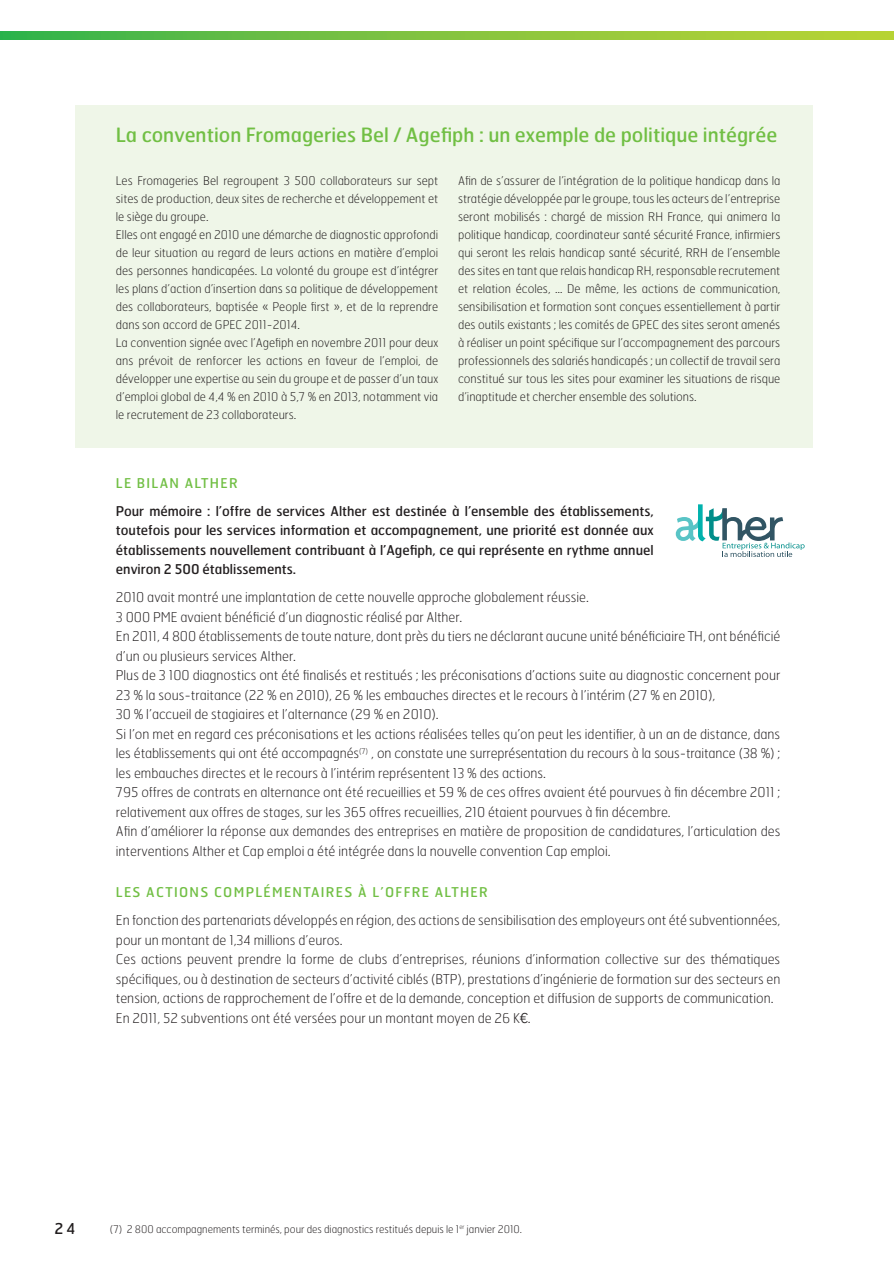
<style>
.page{position:relative;width:894px;height:1264px;background:#fff}
.page>*{position:absolute;margin:0;border:0;box-sizing:border-box;transform-origin:0 0}
.t1{font:19.65px "Hermes";color:#71bf44}
.t2{font:15px "Hermes";color:#231f20}
.t3{font:100 13.5px/19.5px "Hermes";color:#231f20}
.t4{font:13.5px/19.5px "Hermes";color:#231f20;text-align:justify}
.t5{font:13.5px "Hermes";letter-spacing:.1em;color:#71bf44}
.t6{font:100 12px/18px "Hermes";color:#231f20}
.t7{font:100 10.5px "Hermes";color:#231f20}
.s1{font-family:"Congress Sans Light Std";font-weight:400;font-size:15px}
</style>
<div class="page">
<div style="left:75px;top:105px;width:737px;height:342px;background:#eff6e8"></div>
<svg style="left:675px;top:504px;width:129px;height:53px"></svg>
<svg style="left:0;top:32px;width:893px;height:8px;background:#7ec33f"></svg>
<h1 class="t1" style="left:116px;top:128px;width:663px">La convention Fromageries Bel / Agefiph : un exemple de politique intégrée</h1>
<p class="t6" style="left:116px;top:173px;width:324px">Les Fromageries Bel regroupent 3 500 collaborateurs sur sept sites de production, deux sites de recherche et développement et le siège du groupe.<br>Elles ont engagé en 2010 une démarche de diagnostic approfondi de leur situation au regard de leurs actions en matière d’emploi des personnes handicapées. La volonté du groupe est d’intégrer les plans d’action d’insertion dans sa politique de développement des collaborateurs, baptisée « People first », et de la reprendre dans son accord de GPEC 2011-2014.<br>La convention signée avec l’Agefiph en novembre 2011 pour deux ans prévoit de renforcer les actions en faveur de l’emploi, de développer une expertise au sein du groupe et de passer d’un taux d’emploi global de 4,4 % en 2010 à 5,7 % en 2013, notamment via le recrutement de 23 collaborateurs.</p>
<p class="t6" style="left:458px;top:173px;width:324px;text-align:justify">Afin de s’assurer de l’intégration de la politique handicap dans la stratégie développée par le groupe, tous les acteurs de l’entreprise seront mobilisés : chargé de mission RH France, qui animera la politique handicap, coordinateur santé sécurité France, infirmiers qui seront les relais handicap santé sécurité, RRH de l’ensemble des sites en tant que relais handicap RH, responsable recrutement et relation écoles, … De même, les actions de communication, sensibilisation et formation sont conçues essentiellement à partir des outils existants ; les comités de GPEC des sites seront amenés à réaliser un point spécifique sur l’accompagnement des parcours professionnels des salariés handicapés ; un collectif de travail sera constitué sur tous les sites pour examiner les situations de risque d’inaptitude et chercher ensemble des solutions.</p>
<p class="t5" style="left:116px;top:478px;width:123px">LE BILAN ALTHER</p>
<p class="t4" style="left:116px;top:502px;width:539px">Pour mémoire : l’offre de services Alther est destinée à l’ensemble des établissements, toutefois pour les services information et accompagnement, une priorité est donnée aux établissements nouvellement contribuant à l’Agefiph, ce qui représente en rythme annuel environ 2 500 établissements.</p>
<p class="t3" style="left:116px;top:589px;width:666px">2010 avait montré une implantation de cette nouvelle approche globalement réussie.<br>3 000 PME avaient bénéficié d’un diagnostic réalisé par Alther.<br>En 2011, 4 800 établissements de toute nature, dont près du tiers ne déclarant aucune unité bénéficiaire TH, ont bénéficié d’un ou plusieurs services Alther.<br>Plus de 3 100 diagnostics ont été finalisés et restitués ; les préconisations d’actions suite au diagnostic concernent pour 23 % la sous-traitance (22 % en 2010), 26 % les embauches directes et le recours à l’intérim (27 % en 2010),<br>30 % l’accueil de stagiaires et l’alternance (29 % en 2010).<br>Si l’on met en regard ces préconisations et les actions réalisées telles qu’on peut les identifier, à un an de distance, dans les établissements qui ont été accompagnés<sup>(7)</sup> , on constate une surreprésentation du recours à la sous-traitance (38 %) ; les embauches directes et le recours à l’intérim représentent 13 % des actions.<br>795 offres de contrats en alternance ont été recueillies et 59 % de ces offres avaient été pourvues à fin décembre 2011 ; relativement aux offres de stages, sur les 365 offres recueillies, 210 étaient pourvues à fin décembre.<br>Afin d’améliorer la réponse aux demandes des entreprises en matière de proposition de candidatures, l’articulation des interventions Alther et Cap emploi a été intégrée dans la nouvelle convention Cap emploi.</p>
<p class="t5" style="left:116px;top:887px;width:373px">LES ACTIONS COMPLÉMENTAIRES À L’OFFRE ALTHER</p>
<p class="t3" style="left:116px;top:911px;width:666px">En fonction des partenariats développés en région, des actions de sensibilisation des employeurs ont été subventionnées, pour un montant de 1,34 millions d’euros.<br>Ces actions peuvent prendre la forme de clubs d’entreprises, réunions d’information collective sur des thématiques spécifiques, ou à destination de secteurs d’activité ciblés (BTP), prestations d’ingénierie de formation sur des secteurs en tension, actions de rapprochement de l’offre et de la demande, conception et diffusion de supports de communication.<br>En 2011, 52 subventions ont été versées pour un montant moyen de 26 K<span class="s1">€</span>.</p>
<p class="t2" style="left:55px;top:1223px;width:23px">24</p>
<p class="t7" style="left:110px;top:1225px;width:413px">(7) 2 800 accompagnements terminés, pour des diagnostics restitués depuis le 1<sup>er</sup> janvier 2010.</p>
</div>
